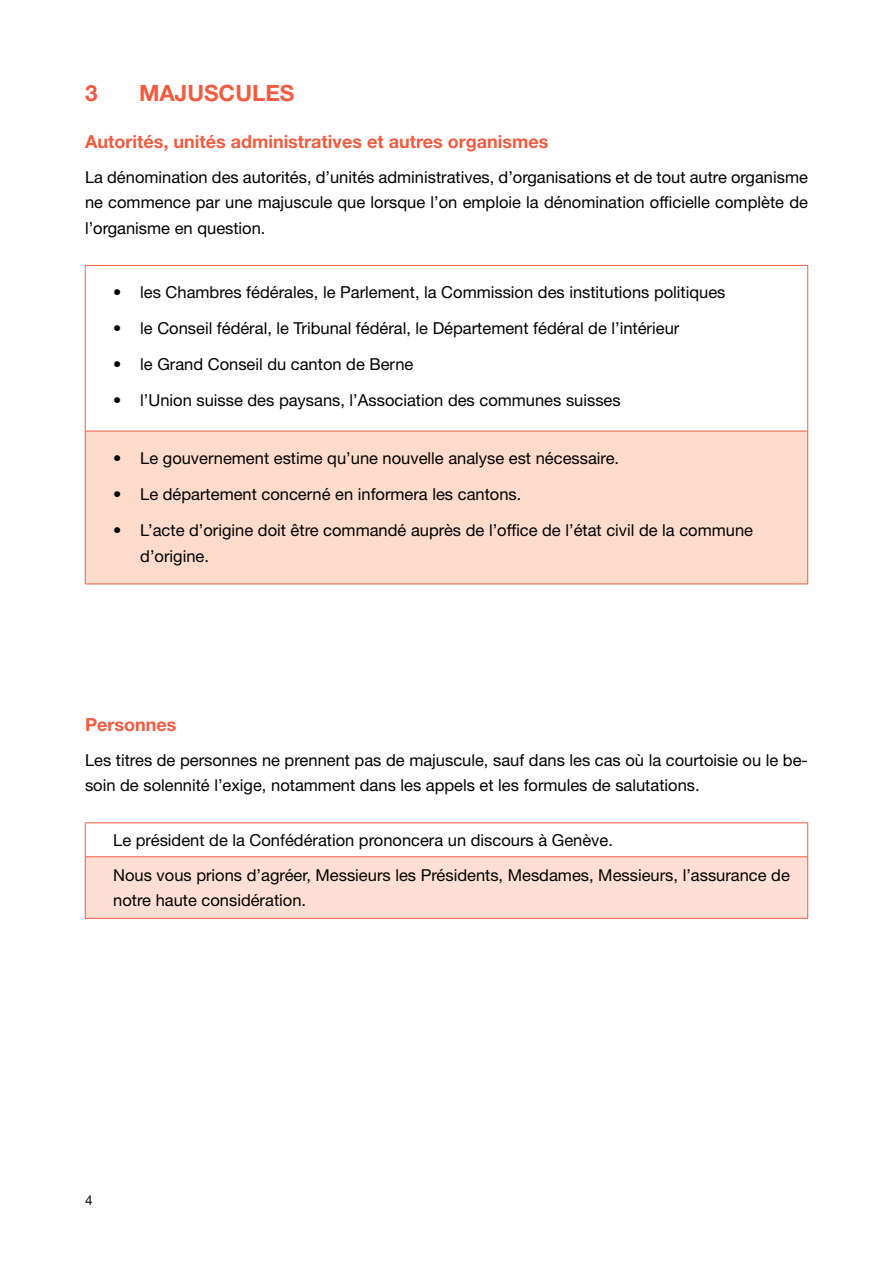
<style>
.page{position:relative;width:893px;height:1263px;background:#fff}
.page>*{position:absolute;margin:0;border:0;box-sizing:border-box;transform-origin:0 0}
.t1{font:700 22.5px "Helvetica Neue LT Std";color:#f15b40}
.t2{font:700 18px "Helvetica Neue LT Std";color:#f15b40}
.t3{font:16.5px/25.5px "Helvetica Neue LT Std";color:#000}
.t4{font:13.5px "Helvetica Neue LT Std";color:#000}
</style>
<div class="page">
<div style="left:85px;top:431px;width:723px;height:153px;background:#fddbcb"></div>
<hr style="left:85px;top:265px;width:723px;height:1px;background:#f15b40">
<hr style="left:85px;top:266px;width:1px;height:165px;background:#f15b40">
<hr style="left:807px;top:266px;width:1px;height:165px;background:#f15b40">
<hr style="left:85px;top:431px;width:723px;height:1px;background:#f15b40">
<hr style="left:85px;top:431px;width:1px;height:153px;background:#f15b40">
<hr style="left:807px;top:431px;width:1px;height:153px;background:#f15b40">
<hr style="left:85px;top:584px;width:723px;height:1px;background:#f15b40">
<div style="left:85px;top:857px;width:723px;height:61px;background:#fde0d3"></div>
<hr style="left:85px;top:823px;width:723px;height:1px;background:#f15b40">
<hr style="left:85px;top:823px;width:1px;height:33px;background:#f15b40">
<hr style="left:807px;top:823px;width:1px;height:33px;background:#f15b40">
<hr style="left:85px;top:856px;width:723px;height:1px;background:#f15b40">
<hr style="left:85px;top:857px;width:1px;height:61px;background:#f15b40">
<hr style="left:807px;top:857px;width:1px;height:61px;background:#f15b40">
<hr style="left:85px;top:918px;width:723px;height:1px;background:#f15b40">
<h1 class="t1" style="left:85px;top:79px;width:14px">3</h1>
<h1 class="t1" style="left:139px;top:79px;width:157px">MAJUSCULES</h1>
<p class="t2" style="left:85px;top:131px;width:465px">Autorités, unités administratives et autres organismes</p>
<p class="t3" style="left:85px;top:164px;width:724px;text-align:justify">La dénomination des autorités, d’unités administratives, d’organisations et de tout autre organisme ne commence par une majuscule que lorsque l’on emploie la dénomination officielle complète de l’organisme en question.</p>
<p class="t3" style="left:113px;top:280px;width:614px">• les Chambres fédérales, le Parlement, la Commission des institutions politiques</p>
<p class="t3" style="left:113px;top:316px;width:568px">• le Conseil fédéral, le Tribunal fédéral, le Département fédéral de l’intérieur</p>
<p class="t3" style="left:113px;top:352px;width:302px">• le Grand Conseil du canton de Berne</p>
<p class="t3" style="left:113px;top:388px;width:509px">• l’Union suisse des paysans, l’Association des communes suisses</p>
<p class="t3" style="left:113px;top:445px;width:507px">• Le gouvernement estime qu’une nouvelle analyse est nécessaire.</p>
<p class="t3" style="left:113px;top:481px;width:410px">• Le département concerné en informera les cantons.</p>
<p class="t3" style="left:140px;top:517px;width:614px;text-indent:-27px">• L’acte d’origine doit être commandé auprès de l’office de l’état civil de la commune d’origine.</p>
<p class="t2" style="left:85px;top:714px;width:93px">Personnes</p>
<p class="t3" style="left:85px;top:747px;width:724px">Les titres de personnes ne prennent pas de majuscule, sauf dans les cas où la courtoisie ou le be&shy;soin de solennité l’exige, notamment dans les appels et les formules de salutations.</p>
<p class="t3" style="left:113px;top:822px;width:678px;line-height:35px">Le président de la Confédération prononcera un discours à Genève.<br>Nous vous prions d’agréer, Messieurs les Présidents, Mesdames, Messieurs, l’assurance de</p>
<p class="t3" style="left:113px;top:887px;width:194px">notre haute considération.</p>
<p class="t4" style="left:85px;top:1192px;width:9px">4</p>
</div>
